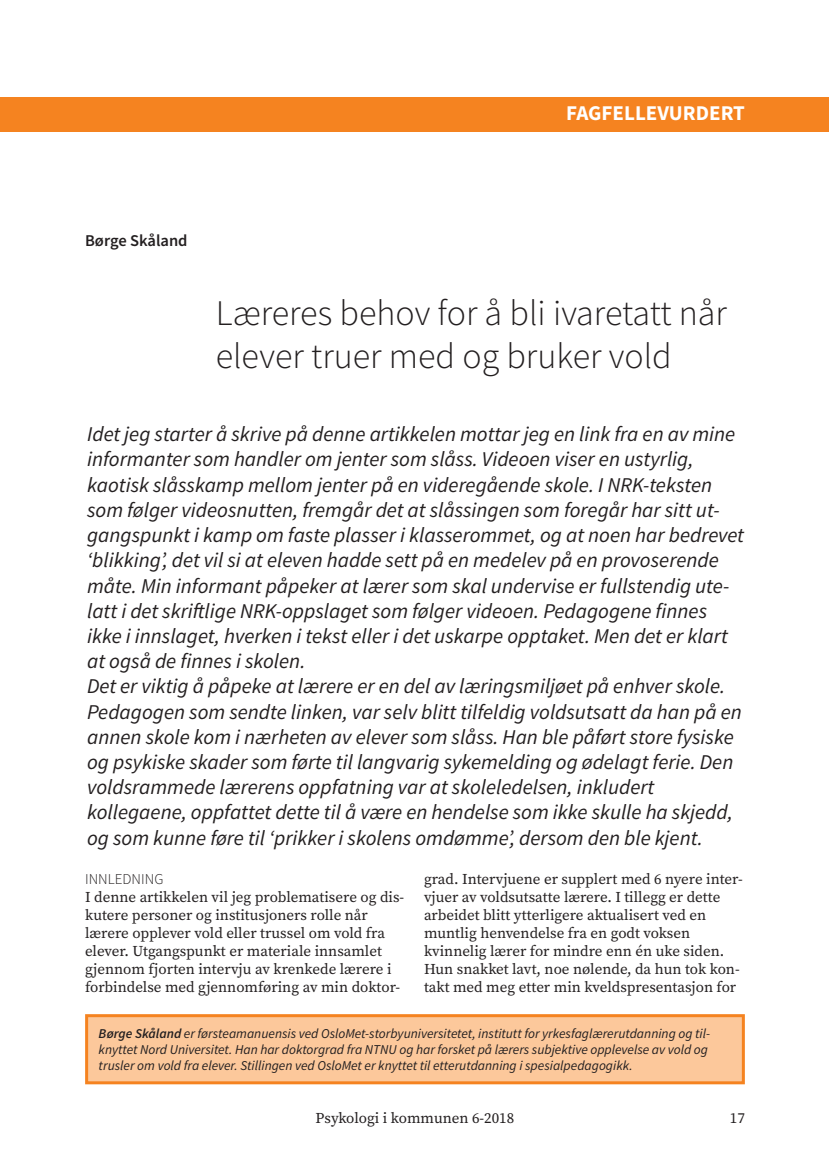
<style>
.page{position:relative;width:830px;height:1170px;background:#fff}
.page>*{position:absolute;margin:0;border:0;box-sizing:border-box;transform-origin:0 0}
.t1{font:300 36px/43.2px "Source Sans Pro";color:#231f20}
.t2{font:italic 21px/25.2px "Source Sans Pro";color:#231f20}
.t3{font:700 21px "Source Sans Pro";color:#fff}
.t4{font:600 16.5px "Source Sans Pro";color:#231f20}
.t5{font:15px/18px "Source Serif Pro";color:#231f20}
.t6{font:300 15px "Source Sans Pro";color:#231f20}
.t7{font:italic 13.5px/16.2px "Source Sans Pro";color:#231f20}
.s1{font-weight:600}
</style>
<div class="page">
<div style="left:0;top:98px;width:828px;height:34px;background:#f58320"></div>
<div style="left:88px;top:1017px;width:653px;height:64px;background:#fcc89b"></div>
<div style="left:85px;top:1014px;width:659px;height:70px;border:3px solid #f58320"></div>
<p class="t3" style="left:566px;top:99px;width:180px">FAGFELLEVURDERT</p>
<p class="t4" style="left:85px;top:230px;width:104px">Børge Skåland</p>
<h1 class="t1" style="left:215px;top:291px;width:512px">Læreres behov for å bli ivaretatt når elever truer med og bruker vold</h1>
<p class="t2" style="left:87px;top:421px;width:658px">Idet jeg starter å skrive på denne artikkelen mottar jeg en link fra en av mine informanter som handler om jenter som slåss. Videoen viser en ustyrlig, kaotisk slåsskamp mellom jenter på en videregående skole. I NRK-teksten som følger videosnutten, fremgår det at slåssingen som foregår har sitt ut&shy;gangspunkt i kamp om faste plasser i klasserommet, og at noen har bedrevet ‘blikking’, det vil si at eleven hadde sett på en medelev på en provoserende måte. Min informant påpeker at lærer som skal undervise er fullstendig ute&shy;latt i det skriftlige NRK-oppslaget som følger videoen. Pedagogene finnes ikke i innslaget, hverken i tekst eller i det uskarpe opptaket. Men det er klart at også de finnes i skolen.<br>Det er viktig å påpeke at lærere er en del av læringsmiljøet på enhver skole.<br>Pedagogen som sendte linken, var selv blitt tilfeldig voldsutsatt da han på en annen skole kom i nærheten av elever som slåss. Han ble påført store fysiske og psykiske skader som førte til langvarig sykemelding og ødelagt ferie. Den voldsrammede lærerens oppfatning var at skoleledelsen, inkludert kollegaene, oppfattet dette til å være en hendelse som ikke skulle ha skjedd, og som kunne føre til ‘prikker i skolens omdømme’, dersom den ble kjent.</p>
<p class="t6" style="left:85px;top:869px;width:80px">INNLEDNING</p>
<p class="t5" style="left:85px;top:888px;width:320px">I denne artikkelen vil jeg problematisere og dis&shy;kutere personer og institusjoners rolle når lærere opplever vold eller trussel om vold fra elever. Utgangspunkt er materiale innsamlet gjennom fjorten intervju av krenkede lærere i forbindelse med gjennomføring av min doktor-</p>
<p class="t5" style="left:424px;top:869px;width:320px">grad. Intervjuene er supplert med 6 nyere inter&shy;vjuer av voldsutsatte lærere. I tillegg er dette arbeidet blitt ytterligere aktualisert ved en muntlig henvendelse fra en godt voksen kvinnelig lærer for mindre enn én uke siden.<br>Hun snakket lavt, noe nølende, da hun tok kon&shy;takt med meg etter min kveldspresentasjon for</p>
<p class="t7" style="left:99px;top:1025px;width:612px"><span class="s1">Børge Skåland</span> er førsteamanuensis ved OsloMet-storbyuniversitetet, institutt for yrkesfaglærerutdanning og til&shy;knyttet Nord Universitet. Han har doktorgrad fra NTNU og har forsket på lærers subjektive opplevelse av vold og trusler om vold fra elever. Stillingen ved OsloMet er knyttet til etterutdanning i spesialpedagogikk.</p>
<p class="t5" style="left:315px;top:1108px;width:200px">Psykologi i kommunen 6-2018</p>
<p class="t5" style="left:729px;top:1109px;width:16px">17</p>
</div>
